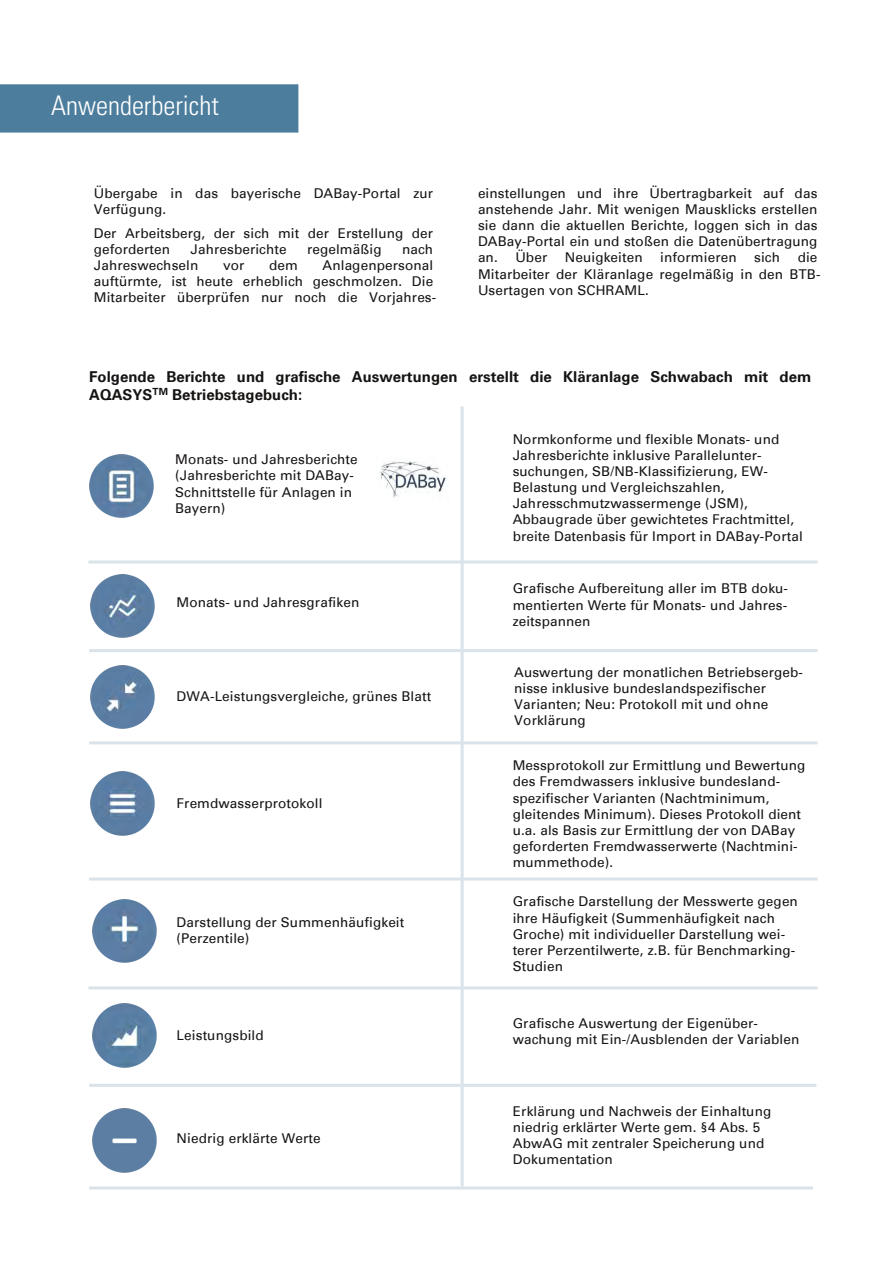
<style>
.page{position:relative;width:893px;height:1263px;background:#fff}
.page>*{position:absolute;margin:0;border:0;box-sizing:border-box;transform-origin:0 0}
.t1{font:300 condensed 27px "Univers LT Std";color:#fff}
.t2{font:700 15px/17.9px "Univers 55";color:#161413}
.t3{font:13.5px/16.2px "Univers 55";letter-spacing:.01em;color:#161413}
</style>
<div class="page">
<img style="left:89px;top:454px;width:64px;height:64px">
<img style="left:91px;top:574px;width:64px;height:64px">
<img style="left:91px;top:665px;width:64px;height:64px">
<img style="left:91px;top:771px;width:64px;height:64px">
<img style="left:92px;top:899px;width:64px;height:64px">
<img style="left:92px;top:1004px;width:64px;height:64px">
<img style="left:92px;top:1109px;width:64px;height:63px">
<img style="left:380px;top:461px;width:68px;height:37px">
<hr style="left:461px;top:406px;width:3px;height:780px;background:#dae3e9">
<hr style="left:88px;top:560px;width:730px;height:3px;background:#dae3e9">
<hr style="left:89px;top:649px;width:728px;height:3px;background:#dae3e9">
<hr style="left:89px;top:741px;width:728px;height:3px;background:#dae3e9">
<hr style="left:89px;top:877px;width:728px;height:3px;background:#dae3e9">
<hr style="left:88px;top:986px;width:729px;height:3px;background:#dae3e9">
<hr style="left:89px;top:1084px;width:727px;height:3px;background:#dae3e9">
<hr style="left:89px;top:1186px;width:724px;height:3px;background:#dae3e9">
<div style="left:0;top:85px;width:298px;height:47px;background:#4c7d9d"></div>
<div style="left:0;top:84px;width:298px;height:49px;border:2px solid #4c7d9d"></div>
<h1 class="t1" style="left:51px;top:89px;width:169px">Anwenderbericht</h1>
<p class="t3" style="left:94px;top:185px;width:341px">Übergabe in das bayerische DABay-Portal zur<br>Verfügung.</p>
<p class="t3" style="left:94px;top:225px;width:341px">Der Arbeitsberg, der sich mit der Erstellung der geforderten</p>
<p class="t3" style="left:190px;top:241px;width:98px">Jahresberichte</p>
<p class="t3" style="left:307px;top:241px;width:76px">regelmäßig</p>
<p class="t3" style="left:402px;top:241px;width:33px">nach</p>
<p class="t3" style="left:94px;top:257px;width:106px">Jahreswechseln</p>
<p class="t3" style="left:223px;top:257px;width:23px">vor</p>
<p class="t3" style="left:269px;top:257px;width:30px">dem</p>
<p class="t3" style="left:94px;top:257px;width:344px;text-indent:229px">Anlagenpersonal auftürmte, ist heute erheblich geschmolzen. Die<br>Mitarbeiter überprüfen nur noch die Vorjahres-</p>
<p class="t3" style="left:478px;top:185px;width:341px;text-align:justify">einstellungen und ihre Übertragbarkeit auf das anstehende Jahr. Mit wenigen Mausklicks erstellen sie dann die aktuellen Berichte, loggen sich in das DABay-Portal ein und stoßen die Datenübertragung an. Über</p>
<p class="t3" style="left:565px;top:250px;width:79px">Neuigkeiten</p>
<p class="t3" style="left:660px;top:250px;width:78px">informieren</p>
<p class="t3" style="left:754px;top:250px;width:27px">sich</p>
<p class="t3" style="left:478px;top:250px;width:344px;text-indent:320px">die<br>Mitarbeiter der Kläranlage regelmäßig in den BTB-<br>Usertagen von SCHRAML.</p>
<p class="t2" style="left:89px;top:368px;width:723px">Folgende Berichte und grafische Auswertungen erstellt die Kläranlage Schwabach mit dem<br>AQASYS<sup>TM</sup> Betriebstagebuch:</p>
<p class="t3" style="left:175px;top:451px;width:184px">Monats- und Jahresberichte (Jahresberichte mit DABay-<br>Schnittstelle für Anlagen in<br>Bayern)</p>
<p class="t3" style="left:177px;top:594px;width:184px">Monats- und Jahresgrafiken</p>
<p class="t3" style="left:177px;top:689px;width:256px">DWA-Leistungsvergleiche, grünes Blatt</p>
<p class="t3" style="left:177px;top:795px;width:147px">Fremdwasserprotokoll</p>
<p class="t3" style="left:177px;top:914px;width:229px">Darstellung der Summenhäufigkeit (Perzentile)</p>
<p class="t3" style="left:177px;top:1027px;width:89px">Leistungsbild</p>
<p class="t3" style="left:177px;top:1131px;width:145px">Niedrig erklärte Werte</p>
<p class="t3" style="left:513px;top:431px;width:292px">Normkonforme und flexible Monats- und Jahresberichte inklusive Parallelunter&shy;suchungen, SB/NB-Klassifizierung, EW-Belastung und Vergleichszahlen, Jahresschmutzwassermenge (JSM), Abbaugrade über gewichtetes Frachtmittel, breite Datenbasis für Import in DABay-Portal</p>
<p class="t3" style="left:513px;top:581px;width:277px;text-align:justify">Grafische Aufbereitung aller im BTB doku&shy;mentierten Werte für Monats- und Jahres&shy;zeitspannen</p>
<p class="t3" style="left:514px;top:664px;width:290px">Auswertung der monatlichen Betriebsergeb&shy;nisse inklusive bundeslandspezifischer Varianten; Neu: Protokoll mit und ohne Vorklärung</p>
<p class="t3" style="left:513px;top:757px;width:294px">Messprotokoll zur Ermittlung und Bewertung des Fremdwassers inklusive bundesland&shy;spezifischer Varianten (Nachtminimum, gleitendes Minimum). Dieses Protokoll dient u.a. als Basis zur Ermittlung der von DABay geforderten Fremdwasserwerte (Nachtmini&shy;mummethode).</p>
<p class="t3" style="left:513px;top:893px;width:287px">Grafische Darstellung der Messwerte gegen ihre Häufigkeit (Summenhäufigkeit nach Groche) mit individueller Darstellung wei&shy;terer Perzentilwerte, z.B. für Benchmarking-Studien</p>
<p class="t3" style="left:513px;top:1015px;width:288px">Grafische Auswertung der Eigenüber&shy;wachung mit Ein-/Ausblenden der Variablen</p>
<p class="t3" style="left:513px;top:1103px;width:260px">Erklärung und Nachweis der Einhaltung niedrig erklärter Werte gem. §4 Abs. 5<br>AbwAG mit zentraler Speicherung und<br>Dokumentation</p>
</div>
